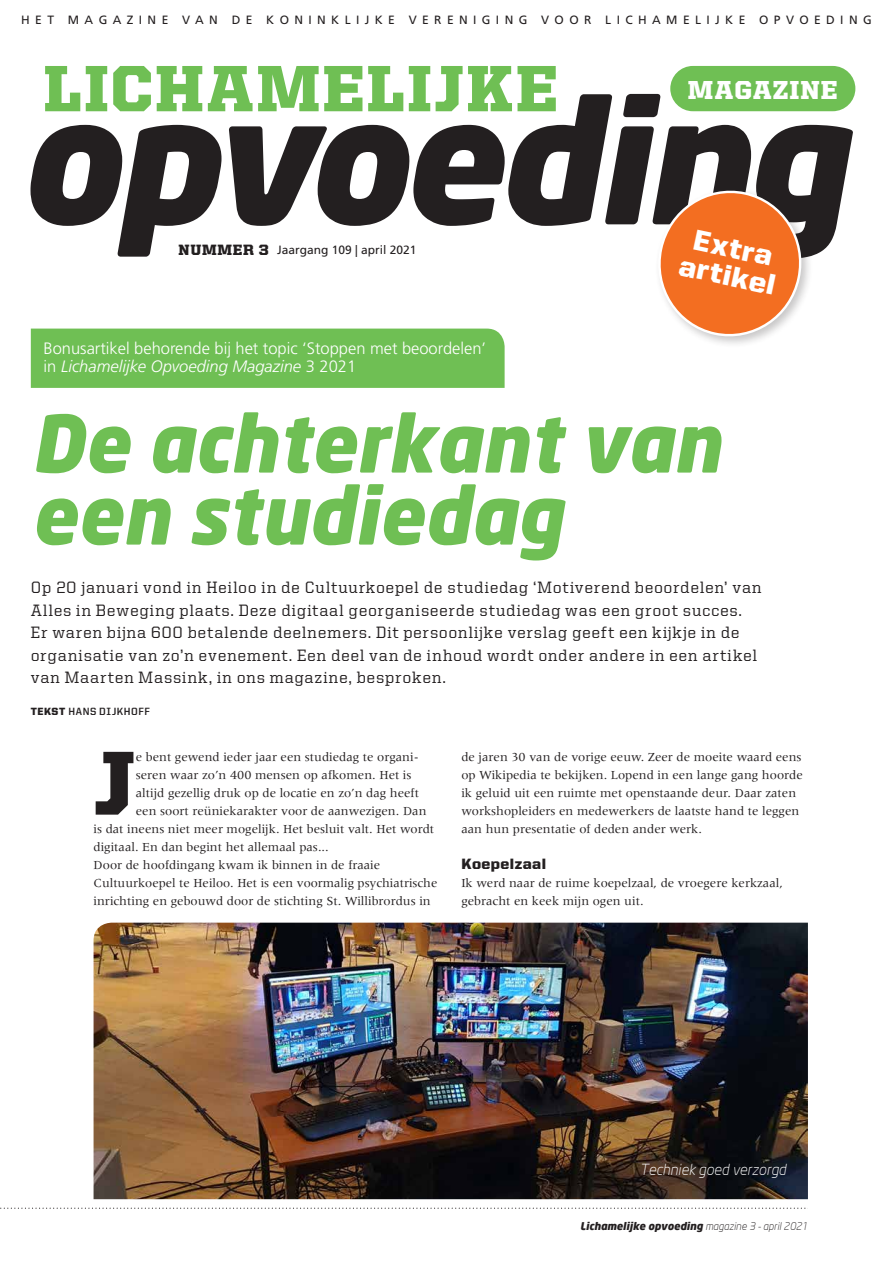
<style>
.page{position:relative;width:893px;height:1263px;background:#fff}
.page>*{position:absolute;margin:0;border:0;box-sizing:border-box;transform-origin:0 0}
.t1{font:italic 900 168.3px "Neo Sans";letter-spacing:-.035em;color:#231f20}
.t2{font:900 91.05px "United Serif Reg";color:#231f20}
.t3{font:italic 900 78px/72px "Neo Sans";color:#6fbf54}
.t4{font:900 65.7px "United Serif Reg";letter-spacing:.03em;color:#6fbf54}
.t5{font:900 29.1px/27.9px "United Sans Reg";color:#fff;text-align:center}
.t6{font:900 26.1px "United Serif Reg";letter-spacing:.035em;color:#fff}
.t7{font:500 16.5px/22.5px "United Serif Reg";letter-spacing:.05em;color:#231f20}
.t8{font:300 16.5px/18px "Frutiger LT Std";color:#fff}
.t9{font:italic 300 15px "Neo Sans";color:#fff}
.t10{font:900 15px "United Sans Reg";letter-spacing:.03em;color:#231f20}
.t11{font:12.75px/18px "Meridien LT Std";color:#231f20}
.t12{font:12px "Frutiger LT Std";letter-spacing:.45em;color:#231f20}
.t13{font:12px "Frutiger LT Std";color:#231f20}
.t14{font:italic 900 10.5px "Neo Sans";color:#231f20}
.t15{font:700 10.5px "United Sans Reg";letter-spacing:.055em;color:#231f20}
.s1{font-family:"United Serif Reg";font-weight:900;font-size:15px}
.s2{font-style:italic}
.s3{font-weight:900}
.s4{font-weight:300}
</style>
<div class="page">
<div style="left:670px;top:66px;width:185px;height:45px;background:#6fbf54;border-radius:23px"></div>
<svg style="left:660px;top:192px;width:149px;height:150px"></svg>
<div style="left:31px;top:329px;width:474px;height:59px;background:#6fbf54"></div>
<img style="left:94px;top:923px;width:714px;height:276px">
<svg style="left:0;top:1207px;width:808px;height:2px"></svg>
<p class="t12" style="left:21px;top:13px;width:852px">HET MAGAZINE VAN DE KONINKLIJKE VERENIGING VOOR LICHAMELIJKE OPVOEDING</p>
<h3 class="t4" style="left:43px;top:52px;width:516px">LICHAMELIJKE</h3>
<h3 class="t6" style="left:688px;top:75px;width:151px">MAGAZINE</h3>
<h1 class="t1" style="left:17px;top:52px;width:830px">opvoeding</h1>
<h3 class="t5" style="left:688px;top:224px;width:99px;rotate:12deg">Extra artikel</h3>
<p class="t13" style="left:179px;top:243px;width:239px"><span class="s1">NUMMER 3</span> Jaargang 109 | april 2021</p>
<p class="t8" style="left:44px;top:339px;width:444px">Bonusartikel behorende bij het topic ‘Stoppen met beoordelen’ in <span class="s2">Lichamelijke Opvoeding Magazine</span> 3 2021</p>
<h3 class="t3" style="left:31px;top:405px;width:691px">De achterkant van een studiedag</h3>
<p class="t7" style="left:31px;top:576px;width:732px">Op 20 januari vond in Heiloo in de Cultuurkoepel de studiedag ‘Motiverend beoordelen’ van Alles in Beweging plaats. Deze digitaal georganiseerde studiedag was een groot succes.<br>Er waren bijna 600 betalende deelnemers. Dit persoonlijke verslag geeft een kijkje in de organisatie van zo’n evenement. Een deel van de inhoud wordt onder andere in een artikel van Maarten Massink, in ons magazine, besproken.</p>
<p class="t15" style="left:31px;top:705px;width:120px"><span class="s3">TEKST</span> HANS DIJKHOFF</p>
<h2 class="t2" style="left:94px;top:733px;width:44px">J</h2>
<p class="t11" style="left:136px;top:747px;width:284px">e bent gewend ieder jaar een studiedag te organi-</p>
<p class="t11" style="left:136px;top:765px;width:277px">seren waar zo’n 400 mensen op afkomen. Het is</p>
<p class="t11" style="left:136px;top:783px;width:285px">altijd gezellig druk op de locatie en zo’n dag heeft</p>
<p class="t11" style="left:136px;top:801px;width:292px">een soort reüniekarakter voor de aanwezigen. Dan</p>
<p class="t11" style="left:94px;top:819px;width:342px">is dat ineens niet meer mogelijk. Het besluit valt. Het wordt</p>
<p class="t11" style="left:94px;top:837px;width:237px">digitaal. En dan begint het allemaal pas...</p>
<p class="t11" style="left:94px;top:855px;width:288px">Door de hoofdingang kwam ik binnen in de fraaie</p>
<p class="t11" style="left:94px;top:873px;width:345px">Cultuurkoepel te Heiloo. Het is een voormalig psychiatrische</p>
<p class="t11" style="left:94px;top:891px;width:339px">inrichting en gebouwd door de stichting St. Willibrordus in</p>
<p class="t11" style="left:461px;top:747px;width:343px">de jaren 30 van de vorige eeuw. Zeer de moeite waard eens op Wikipedia te bekijken. Lopend in een lange gang hoorde ik geluid uit een ruimte met openstaande deur. Daar zaten workshopleiders en medewerkers de laatste hand te leggen aan hun presentatie of deden ander werk.</p>
<p class="t10" style="left:461px;top:855px;width:86px">Koepelzaal</p>
<p class="t11" style="left:461px;top:873px;width:323px">Ik werd naar de ruime koepelzaal, de vroegere kerkzaal, gebracht en keek mijn ogen uit.</p>
<p class="t9" style="left:640px;top:1160px;width:148px">Techniek goed verzorgd</p>
<p class="t14" style="left:580px;top:1219px;width:229px">Lichamelijke opvoeding <span class="s4">magazine 3 - april 2021</span></p>
</div>
